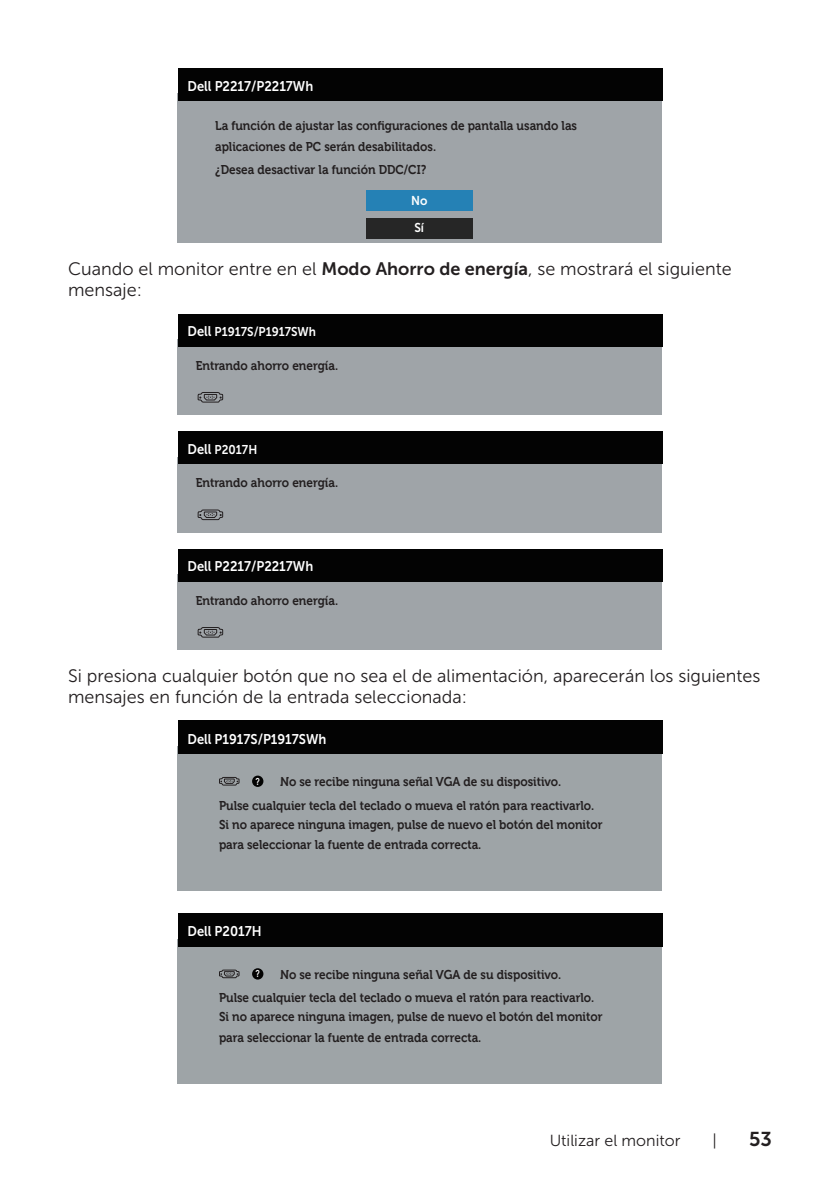
<style>
.page{position:relative;width:840px;height:1191px;background:#fff}
.page>*{position:absolute;margin:0;border:0;box-sizing:border-box;transform-origin:0 0}
.t1{font:20px "Museo Sans For Dell 700";color:#231f20}
.text{font:18px/21.6px "Museo Sans For Dell 300";color:#231f20}
.t2{font:16px "Museo Sans For Dell 300";color:#231f20}
.t3{font:14px "Museo Sans For Dell 700";color:#fff;scale:.92 1}
.t4{font:700 12.8px/23.4px "Museo For Dell";color:#231f20;scale:.92 1}
.t5{font:12.8px/27.2px "Museo Sans For Dell 700";color:#fff;scale:.92 1}
.t6{font:700 9.8px "Arial";color:#fff;scale:.73 1}
.s1{font-family:"Museo Sans For Dell 700"}
.s2{font-size:14px}
</style>
<div class="page">
<div style="left:177px;top:94px;width:485px;height:149px;background:#9fa4a8"></div>
<div style="left:178px;top:68px;width:484px;height:33px;background:#030303"></div>
<div style="left:365px;top:190px;width:107px;height:20px;background:#2581b5"></div>
<div style="left:365px;top:218px;width:107px;height:20px;background:#262626"></div>
<div style="left:177px;top:339px;width:485px;height:76px;background:#9fa4a8"></div>
<div style="left:178px;top:314px;width:484px;height:33px;background:#030303"></div>
<svg style="left:197px;top:392px;width:26px;height:11px"></svg>
<div style="left:177px;top:457px;width:485px;height:76px;background:#9fa4a8"></div>
<div style="left:178px;top:431px;width:484px;height:33px;background:#030303"></div>
<svg style="left:197px;top:509px;width:26px;height:12px"></svg>
<div style="left:177px;top:574px;width:485px;height:76px;background:#9fa4a8"></div>
<div style="left:178px;top:549px;width:484px;height:33px;background:#030303"></div>
<svg style="left:197px;top:627px;width:26px;height:11px"></svg>
<div style="left:177px;top:746px;width:485px;height:145px;background:#9ea4a7"></div>
<div style="left:178px;top:721px;width:484px;height:33px;background:#030303"></div>
<div style="left:252px;top:775px;width:11px;height:12px;background:#030303;border-radius:50%"></div>
<svg style="left:219px;top:777px;width:21px;height:9px"></svg>
<div style="left:177px;top:939px;width:485px;height:144px;background:#9ea4a7"></div>
<div style="left:178px;top:913px;width:484px;height:33px;background:#030303"></div>
<div style="left:252px;top:968px;width:11px;height:11px;background:#030303;border-radius:50%"></div>
<svg style="left:219px;top:969px;width:21px;height:10px"></svg>
<p class="t3" style="left:187px;top:78px;width:138px">Dell P2217/P2217Wh</p>
<p class="t4" style="left:215px;top:115px;width:395px;line-height:21.4px">La función de ajustar las configuraciones de pantalla usando las aplicaciones de PC serán desabilitados.</p>
<p class="t4" style="left:215px;top:158px;width:231px">¿Desea desactivar la función DDC/CI?</p>
<p class="t5" style="left:411px;top:187px;width:19px">No<br>Sí</p>
<p class="text" style="left:68px;top:258px;width:664px">Cuando el monitor entre en el <span class="s1">Modo Ahorro de energía</span>, se mostrará el siguiente mensaje:</p>
<p class="t5" style="left:187px;top:318px;width:141px"><span class="s2">Dell</span> P1917S/P1917SWh</p>
<p class="t4" style="left:195px;top:354px;width:156px">Entrando ahorro energía.</p>
<p class="t5" style="left:187px;top:436px;width:77px"><span class="s2">Dell</span> P2017H</p>
<p class="t4" style="left:195px;top:471px;width:156px">Entrando ahorro energía.</p>
<p class="t3" style="left:187px;top:559px;width:138px">Dell P2217/P2217Wh</p>
<p class="t4" style="left:195px;top:589px;width:156px">Entrando ahorro energía.</p>
<p class="text" style="left:68px;top:665px;width:693px">Si presiona cualquier botón que no sea el de alimentación, aparecerán los siguientes mensajes en función de la entrada seleccionada:</p>
<p class="t3" style="left:187px;top:731px;width:152px">Dell P1917S/P1917SWh</p>
<p class="t6" style="left:255px;top:775px;width:7px">?</p>
<p class="t4" style="left:219px;top:770px;width:409px;text-indent:61px">No se recibe ninguna señal VGA de su dispositivo.<br>Pulse cualquier tecla del teclado o mueva el ratón para reactivarlo.</p>
<p class="t4" style="left:219px;top:833px;width:286px">para seleccionar la fuente de entrada correcta.</p>
<p class="t4" style="left:219px;top:812px;width:418px">Si no aparece ninguna imagen, pulse de nuevo el botón del monitor</p>
<p class="t3" style="left:187px;top:923px;width:82px">Dell P2017H</p>
<p class="t6" style="left:255px;top:967px;width:7px">?</p>
<p class="t4" style="left:219px;top:963px;width:409px;text-indent:61px">No se recibe ninguna señal VGA de su dispositivo.<br>Pulse cualquier tecla del teclado o mueva el ratón para reactivarlo.</p>
<p class="t4" style="left:219px;top:1026px;width:286px">para seleccionar la fuente de entrada correcta.</p>
<p class="t4" style="left:219px;top:1005px;width:418px">Si no aparece ninguna imagen, pulse de nuevo el botón del monitor</p>
<p class="t2" style="left:549px;top:1131px;width:132px">Utilizar el monitor</p>
<p class="t2" style="left:712px;top:1131px;width:6px">|</p>
<h1 class="t1" style="left:748px;top:1127px;width:24px">53</h1>
</div>
